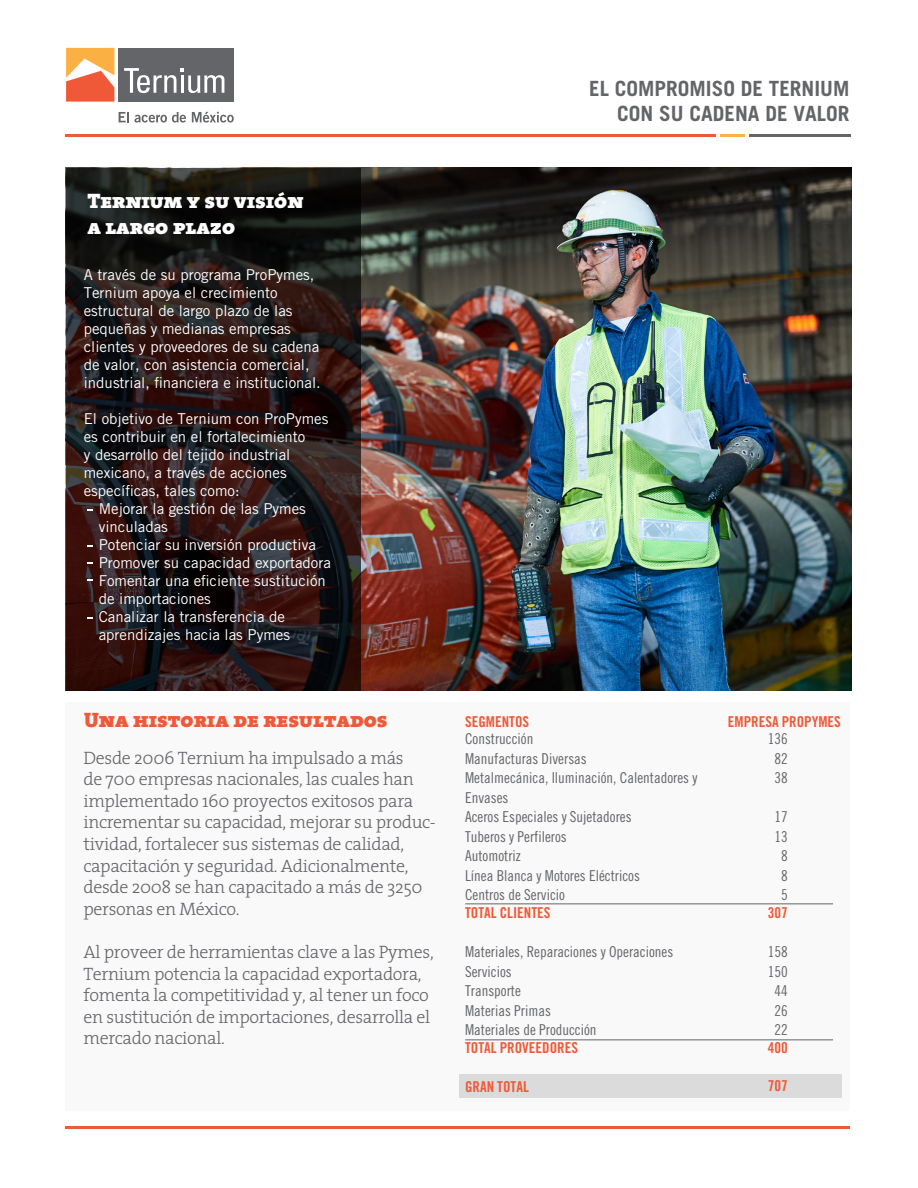
<style>
.page{position:relative;width:918px;height:1188px;background:#fff}
.page>*{position:absolute;margin:0;border:0;box-sizing:border-box;transform-origin:0 0}
.t1{font:700 21px/25.2px "Trade Gothic";color:#646569;text-align:right}
.t2{font:21px/25.2px "The Serif Black Caps";color:#fff}
.t3{font:21px "The Serif Black Caps";color:#f05938}
.t4{font:300 18px/21.6px "The Serif";letter-spacing:-.02em;color:#646569}
.t5{font:15px/18px "Trade Gothic LT Std";color:#fff}
.t6{font:15px/19.5px "Traditionell Sans";color:#646569;text-align:center}
.t7{font:700 15px "Traditionell Sans";color:#f05938}
</style>
<div class="page">
<img style="left:66px;top:168px;width:785px;height:523px">
<div style="left:65px;top:702px;width:785px;height:409px;background:#f9f9f9"></div>
<div style="left:459px;top:1074px;width:382px;height:24px;background:#dbdbdc"></div>
<hr style="left:65px;top:134px;width:651px;height:3px;background:#f05938">
<hr style="left:720px;top:134px;width:24px;height:3px;background:#fbb043">
<hr style="left:749px;top:134px;width:101px;height:3px;background:#646569">
<hr style="left:65px;top:1126px;width:785px;height:3px;background:#f05938">
<div style="left:119px;top:48px;width:115px;height:54px;background:#646569"></div>
<svg style="left:66px;top:48px;width:158px;height:54px"></svg>
<svg style="left:119px;top:112px;width:67px;height:11px"></svg>
<svg style="left:192px;top:112px;width:42px;height:11px"></svg>
<hr style="left:465px;top:903px;width:368px;height:1px;background:#646569">
<hr style="left:465px;top:1039px;width:368px;height:1px;background:#646569">
<svg style="left:67px;top:168px;width:294px;height:523px;background:#231716"></svg>
<svg style="left:87px;top:545px;width:6px;height:2px"></svg>
<svg style="left:87px;top:562px;width:6px;height:2px"></svg>
<h1 class="t2" style="left:87px;top:188px;width:218px">Ternium y su visión a largo plazo</h1>
<p class="t5" style="left:84px;top:266px;width:239px">A través de su programa ProPymes, Ternium apoya el crecimiento estructural de largo plazo de las pequeñas y medianas empresas clientes y proveedores de su cadena de valor, con asistencia comercial, industrial, financiera e institucional.</p>
<p class="t5" style="left:84px;top:410px;width:246px">El objetivo de Ternium con ProPymes</p>
<p class="t5" style="left:84px;top:428px;width:223px">es contribuir en el fortalecimiento</p>
<p class="t5" style="left:84px;top:446px;width:208px">y desarrollo del tejido industrial</p>
<p class="t5" style="left:84px;top:464px;width:204px">mexicano, a través de acciones</p>
<p class="t5" style="left:84px;top:482px;width:157px">específicas, tales como:</p>
<p class="t5" style="left:99px;top:500px;width:209px">Mejorar la gestión de las Pymes</p>
<p class="t5" style="left:99px;top:518px;width:71px">vinculadas</p>
<p class="t5" style="left:99px;top:536px;width:219px">Potenciar su inversión productiva</p>
<p class="t5" style="left:99px;top:554px;width:234px">Promover su capacidad exportadora</p>
<p class="t5" style="left:99px;top:572px;width:229px">Fomentar una eficiente sustitución</p>
<p class="t5" style="left:99px;top:590px;width:114px">de importaciones</p>
<p class="t5" style="left:99px;top:608px;width:188px">Canalizar la transferencia de</p>
<p class="t5" style="left:99px;top:626px;width:193px">aprendizajes hacia las Pymes</p>
<h1 class="t3" style="left:84px;top:702px;width:305px">Una historia de resultados</h1>
<p class="t4" style="left:83px;top:746px;width:354px">Desde 2006 Ternium ha impulsado a más<br>de 700 empresas nacionales, las cuales han implementado 160 proyectos exitosos para incrementar su capacidad, mejorar su produc&shy;tividad, fortalecer sus sistemas de calidad, capacitación y seguridad. Adicionalmente, desde 2008 se han capacitado a más de 3250 personas en México.</p>
<p class="t4" style="left:83px;top:940px;width:352px">Al proveer de herramientas clave a las Pymes, Ternium potencia la capacidad exportadora, fomenta la competitividad y, al tener un foco en sustitución de importaciones, desarrolla el mercado nacional.</p>
<h1 class="t1" style="left:589px;top:76px;width:262px">EL COMPROMISO DE TERNIUM<br>CON SU CADENA DE VALOR</h1>
<p class="t7" style="left:465px;top:713px;width:66px">SEGMENTOS</p>
<p class="t7" style="left:728px;top:713px;width:114px">EMPRESA PROPYMES</p>
<p class="t6" style="left:768px;top:729px;width:21px">136<br>82<br>38</p>
<p class="t6" style="left:775px;top:807px;width:15px">17<br>13<br>8<br>8<br>5</p>
<p class="t7" style="left:768px;top:904px;width:21px">307</p>
<p class="t6" style="left:768px;top:942px;width:21px">158<br>150<br>44<br>26<br>22</p>
<p class="t7" style="left:768px;top:1039px;width:21px">400</p>
<p class="t7" style="left:768px;top:1076px;width:21px">707</p>
<p class="t6" style="left:465px;top:729px;width:234px;text-align:left">Construcción<br>Manufacturas Diversas<br>Metalmecánica, Iluminación, Calentadores y<br>Envases<br>Aceros Especiales y Sujetadores<br>Tuberos y Perfileros<br>Automotriz<br>Línea Blanca y Motores Eléctricos<br>Centros de Servicio</p>
<p class="t7" style="left:465px;top:904px;width:87px">TOTAL CLIENTES</p>
<p class="t6" style="left:465px;top:942px;width:210px;text-align:left">Materiales, Reparaciones y Operaciones<br>Servicios<br>Transporte<br>Materias Primas<br>Materiales de Producción</p>
<p class="t7" style="left:465px;top:1039px;width:114px">TOTAL PROVEEDORES</p>
<p class="t7" style="left:465px;top:1078px;width:65px">GRAN TOTAL</p>
</div>
